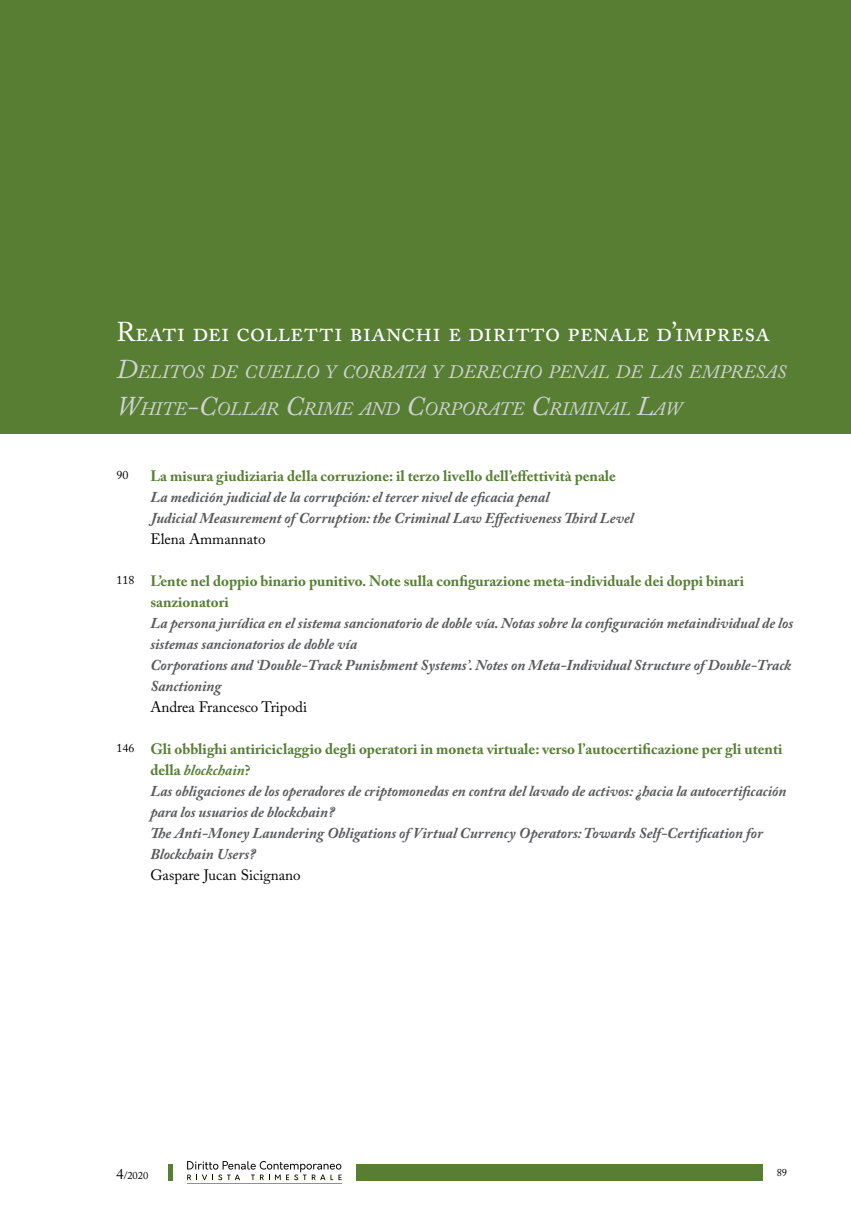
<style>
.page{position:relative;width:851px;height:1221px;background:#fff}
.page>*{position:absolute;margin:0;border:0;box-sizing:border-box;transform-origin:0 0}
.t1{font:27px "Adobe Caslon Pro";color:#fff}
.t2{font:italic 18.9px/37px "Adobe Caslon Pro";color:#d1d3d4}
.t3{font:italic 700 15px/21px "Adobe Caslon Pro";color:#58595b}
.t4{font:700 15px/21px "Adobe Caslon Pro";color:#577e33}
.t5{font:15px "Adobe Caslon Pro";letter-spacing:-.005em;color:#000}
.t6{font:12px "Adobe Caslon Pro";color:#000}
.t7{font:10.5px "Adobe Caslon Pro";color:#000}
.s1{font-size:27px}
.s2{font-style:normal;color:#577e33}
.s3{color:#577e33}
.s4{font-size:15px}
</style>
<div class="page">
<div style="left:168px;top:1164px;width:5px;height:17px;background:#577e33"></div>
<div style="left:356px;top:1164px;width:407px;height:17px;background:#577e33"></div>
<svg style="left:187px;top:1161px;width:154px;height:19px"></svg>
<hr style="left:187px;top:1183px;width:154px;height:1px;background:#969f3c">
<div style="left:0;top:0;width:850px;height:434px;background:#577e33"></div>
<h1 class="t1" style="left:116px;top:315px;width:655px">Reati dei colletti bianchi e diritto penale d’impresa</h1>
<p class="t2" style="left:116px;top:353px;width:671px"><span class="s1">D</span>ELITOS DE CUELLO Y CORBATA Y DERECHO PENAL DE LAS EMPRESAS<br><span class="s1">W</span>HITE<span class="s1">-C</span>OLLAR <span class="s1">C</span>RIME AND <span class="s1">C</span>ORPORATE <span class="s1">C</span>RIMINAL <span class="s1">L</span>AW</p>
<p class="t6" style="left:116px;top:468px;width:13px">90</p>
<p class="t6" style="left:116px;top:573px;width:19px">118</p>
<p class="t6" style="left:116px;top:741px;width:19px">146</p>
<p class="t4" style="left:150px;top:465px;width:467px">La misura giudiziaria della corruzione: il terzo livello dell’effettività penale</p>
<p class="t3" style="left:150px;top:486px;width:485px">La medición judicial de la corrupción: el tercer nivel de eficacia penal<br>Judicial Measurement of Corruption: the Criminal Law Effectiveness Third Level</p>
<p class="t5" style="left:150px;top:530px;width:117px">Elena Ammannato</p>
<p class="t4" style="left:150px;top:570px;width:595px">L’ente nel doppio binario punitivo. Note sulla configurazione meta-individuale dei doppi binari sanzionatori</p>
<p class="t3" style="left:150px;top:612px;width:644px">La persona jurídica en el sistema sancionatorio de doble vía. Notas sobre la configuración metaindividual de los sistemas sancionatorios de doble vía<br>Corporations and ‘Double-Track Punishment Systems’. Notes on Meta-Individual Structure of Double-Track Sanctioning</p>
<p class="t5" style="left:150px;top:698px;width:158px">Andrea Francesco Tripodi</p>
<p class="t3" style="left:150px;top:738px;width:637px"><span class="s2">Gli obblighi antiriciclaggio degli operatori in moneta virtuale: verso l’autocertificazione per gli utenti della</span> <span class="s3">blockchain</span><span class="s2">?<br></span>Las obligaciones de los operadores de criptomonedas en contra del lavado de activos: ¿hacia la autocertificación para los usuarios de blockchain?<br>The Anti-Money Laundering Obligations of Virtual Currency Operators: Towards Self-Certification for Blockchain Users?</p>
<p class="t5" style="left:150px;top:866px;width:152px">Gaspare Jucan Sicignano</p>
<p class="t7" style="left:116px;top:1168px;width:34px"><span class="s4">4</span>/2020</p>
<p class="t7" style="left:776px;top:1165px;width:12px">89</p>
</div>
